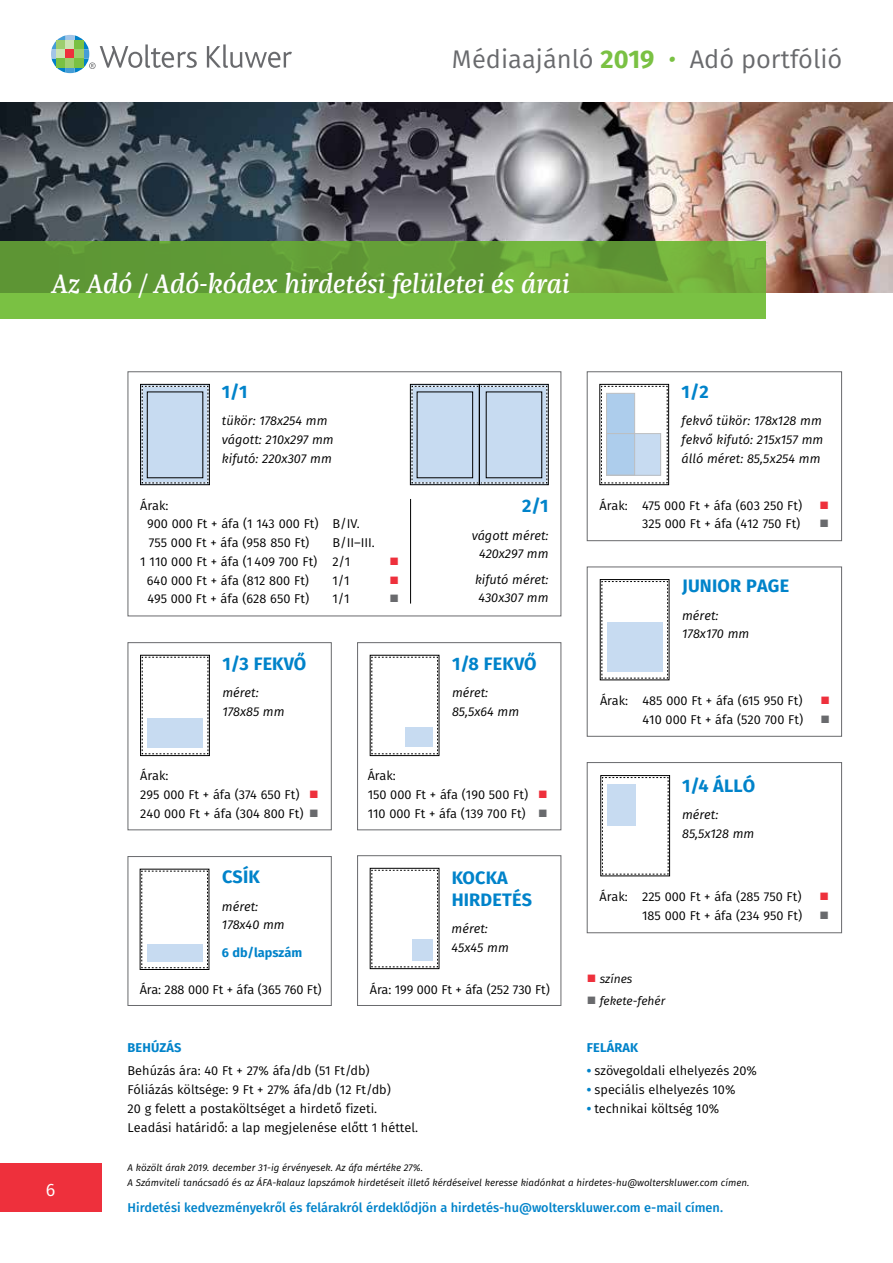
<style>
.page{position:relative;width:893px;height:1263px;background:#fff}
.page>*{position:absolute;margin:0;border:0;box-sizing:border-box;transform-origin:0 0}
.t1{font:italic 500 27px "Franziska Pro";color:#fff}
.t2{font:25.5px "Fira Sans";color:#696a6d}
.t3{font:700 18px/22.5px "Fira Sans";letter-spacing:.01em;color:#0083ca}
.t4{font:18px "Fira Sans";color:#fff}
.t5{font:12.75px/18.8px "Fira Sans";color:#000}
.t6{font:italic 12.75px/18.8px "Fira Sans";color:#000}
.t7{font:500 12.75px "Fira Sans";color:#0083ca}
.t8{font:700 12.75px "Fira Sans";letter-spacing:.01em;color:#0083ca}
.t9{font:12.75px "Wingdings";color:#ee303c}
.t10{font:12.75px "Wingdings";color:#696a6d}
.t11{font:italic 12px "Fira Sans";color:#000}
.t12{font:italic 9.75px/15px "Fira Sans";color:#000}
.s1{font-weight:700;color:#7ac143}
.s2{font-style:italic;color:#7ac143}
.s3{color:#ee303c}
.s4{color:#696a6d}
.s5{font-weight:800;color:#0083ca}
</style>
<div class="page">
<svg style="left:207px;top:44px;width:85px;height:24px"></svg>
<svg style="left:51px;top:35px;width:146px;height:38px"></svg>
<div style="left:0;top:1163px;width:102px;height:49px;background:#ee303c"></div>
<img style="left:0;top:102px;width:893px;height:191px">
<svg style="left:0;top:241px;width:765px;height:78px;background:#6caa3b"></svg>
<div style="left:357px;top:642px;width:204px;height:188px;border:1px solid #696a6d"></div>
<div style="left:370px;top:655px;width:69px;height:101px;border:1px solid #000"></div>
<svg style="left:371px;top:657px;width:67px;height:97px"></svg>
<div style="left:405px;top:727px;width:28px;height:20px;background:#c7dbf1"></div>
<div style="left:128px;top:642px;width:204px;height:188px;border:1px solid #696a6d"></div>
<svg style="left:142px;top:657px;width:66px;height:97px"></svg>
<div style="left:140px;top:655px;width:70px;height:101px;border:1px solid #000"></div>
<div style="left:147px;top:718px;width:56px;height:29px;background:#c7dbf1"></div>
<div style="left:587px;top:567px;width:255px;height:170px;border:1px solid #696a6d"></div>
<div style="left:600px;top:579px;width:69px;height:101px;border:1px solid #000"></div>
<svg style="left:601px;top:581px;width:67px;height:98px"></svg>
<div style="left:607px;top:622px;width:56px;height:50px;background:#c7dbf1"></div>
<div style="left:587px;top:762px;width:255px;height:171px;border:1px solid #696a6d"></div>
<div style="left:600px;top:775px;width:70px;height:101px;border:1px solid #000"></div>
<svg style="left:602px;top:777px;width:67px;height:98px"></svg>
<div style="left:607px;top:785px;width:28px;height:41px;background:#c7dbf1"></div>
<div style="left:357px;top:855px;width:204px;height:151px;border:1px solid #696a6d"></div>
<div style="left:370px;top:868px;width:69px;height:101px;border:1px solid #000"></div>
<svg style="left:371px;top:870px;width:67px;height:97px"></svg>
<div style="left:412px;top:940px;width:21px;height:21px;background:#c7dbf1"></div>
<div style="left:128px;top:856px;width:204px;height:150px;border:1px solid #696a6d"></div>
<div style="left:140px;top:869px;width:69px;height:101px;border:1px solid #000"></div>
<svg style="left:141px;top:871px;width:67px;height:97px"></svg>
<div style="left:147px;top:944px;width:56px;height:18px;background:#c7dbf1"></div>
<div style="left:128px;top:371px;width:433px;height:245px;border:1px solid #696a6d"></div>
<div style="left:140px;top:384px;width:70px;height:101px;border:1px solid #000"></div>
<svg style="left:142px;top:386px;width:67px;height:98px;background:#c0d3e7"></svg>
<div style="left:147px;top:392px;width:56px;height:86px;border:1px solid #000"></div>
<div style="left:410px;top:384px;width:69px;height:101px;border:1px solid #000"></div>
<div style="left:479px;top:384px;width:70px;height:101px;border:1px solid #000"></div>
<svg style="left:412px;top:386px;width:136px;height:98px;background:#bacce0"></svg>
<hr style="left:410px;top:499px;width:1px;height:104px;background:#000">
<div style="left:587px;top:371px;width:255px;height:170px;border:1px solid #696a6d"></div>
<div style="left:600px;top:384px;width:69px;height:101px;border:1px solid #000"></div>
<svg style="left:601px;top:386px;width:67px;height:98px"></svg>
<div style="left:607px;top:434px;width:54px;height:42px;background:#c7dbf1"></div>
<div style="left:606px;top:393px;width:29px;height:82px;background:#adcdec;border:1px solid #bcbec0"></div>
<div style="left:606px;top:433px;width:55px;height:42px;border:1px solid #bcbec0"></div>
<h2 class="t2" style="left:452px;top:40px;width:392px">Médiaajánló <span class="s1">2019</span> <span class="s2">•</span> Adó portfólió</h2>
<h1 class="t1" style="left:51px;top:267px;width:520px">Az Adó / Adó-kódex hirdetési felületei és árai</h1>
<h3 class="t3" style="left:222px;top:379px;width:27px">1/1</h3>
<p class="t6" style="left:222px;top:411px;width:113px">tükör: 178x254 mm vágott: 210x297 mm kifutó: 220x307 mm</p>
<p class="t5" style="left:147px;top:495px;width:214px;text-indent:-7px">Árak:<br>900 000 Ft + áfa (1 143 000 Ft) B/IV.<br>755 000 Ft + áfa (958 850 Ft)</p>
<p class="t5" style="left:140px;top:533px;width:236px;text-indent:192px">B/II–III.<br>1 110 000 Ft + áfa (1 409 700 Ft) 2/1</p>
<p class="t9" style="left:389px;top:554px;width:11px">■</p>
<p class="t5" style="left:147px;top:570px;width:164px">640 000 Ft + áfa (812 800 Ft)</p>
<p class="t5" style="left:332px;top:570px;width:19px">1/1</p>
<p class="t9" style="left:389px;top:573px;width:11px">■</p>
<p class="t5" style="left:147px;top:589px;width:163px">495 000 Ft + áfa (628 650 Ft)</p>
<p class="t5" style="left:332px;top:589px;width:19px">1/1</p>
<p class="t10" style="left:389px;top:592px;width:11px">■</p>
<h3 class="t3" style="left:522px;top:494px;width:28px">2/1</h3>
<p class="t6" style="left:472px;top:525px;width:78px;text-align:center">vágott méret:<br>420x297 mm</p>
<p class="t6" style="left:475px;top:569px;width:75px">kifutó méret:<br>430x307 mm</p>
<h3 class="t3" style="left:682px;top:379px;width:29px">1/2</h3>
<p class="t6" style="left:682px;top:411px;width:143px">fekvő tükör: 178x128 mm fekvő kifutó: 215x157 mm álló méret: 85,5x254 mm</p>
<p class="t5" style="left:600px;top:495px;width:204px">Árak: 475 000 Ft + áfa (603 250 Ft)</p>
<p class="t9" style="left:820px;top:498px;width:11px">■</p>
<p class="t5" style="left:642px;top:514px;width:160px">325 000 Ft + áfa (412 750 Ft)</p>
<p class="t10" style="left:820px;top:517px;width:11px">■</p>
<h3 class="t3" style="left:682px;top:573px;width:108px">JUNIOR PAGE</h3>
<p class="t6" style="left:682px;top:605px;width:69px">méret:<br>178x170 mm</p>
<h3 class="t3" style="left:222px;top:651px;width:85px">1/3 FEKVŐ</h3>
<p class="t6" style="left:222px;top:683px;width:64px">méret:<br>178x85 mm</p>
<p class="t5" style="left:600px;top:691px;width:204px">Árak: 485 000 Ft + áfa (615 950 Ft)</p>
<p class="t9" style="left:820px;top:693px;width:11px">■</p>
<p class="t5" style="left:642px;top:709px;width:162px">410 000 Ft + áfa (520 700 Ft)</p>
<p class="t10" style="left:820px;top:712px;width:11px">■</p>
<h3 class="t3" style="left:452px;top:651px;width:86px">1/8 FEKVŐ</h3>
<p class="t6" style="left:452px;top:683px;width:69px">méret:<br>85,5x64 mm</p>
<h3 class="t4" style="left:46px;top:1176px;width:11px">6</h3>
<p class="t5" style="left:140px;top:766px;width:180px">Árak:<br>295 000 Ft + áfa (374 650 Ft) <span class="s3">■<br></span>240 000 Ft + áfa (304 800 Ft) <span class="s4">■</span></p>
<h3 class="t3" style="left:222px;top:864px;width:39px">CSÍK</h3>
<p class="t6" style="left:222px;top:896px;width:64px">méret:<br>178x40 mm</p>
<p class="t8" style="left:222px;top:941px;width:82px">6 db/lapszám</p>
<p class="t5" style="left:140px;top:980px;width:183px">Ára: 288 000 Ft + áfa (365 760 Ft)</p>
<p class="t5" style="left:368px;top:766px;width:182px">Árak:<br>150 000 Ft + áfa (190 500 Ft) <span class="s3">■<br></span>110 000 Ft + áfa (139 700 Ft) <span class="s4">■</span></p>
<h3 class="t3" style="left:452px;top:865px;width:82px">KOCKA<br>HIRDETÉS</h3>
<p class="t6" style="left:452px;top:919px;width:59px">méret:<br>45x45 mm</p>
<p class="t5" style="left:370px;top:980px;width:181px">Ára: 199 000 Ft + áfa (252 730 Ft)</p>
<p class="t8" style="left:128px;top:1037px;width:55px">BEHÚZÁS</p>
<p class="t5" style="left:128px;top:1061px;width:292px">Behúzás ára: 40 Ft + 27% áfa/db (51 Ft/db)<br>Fóliázás költsége: 9 Ft + 27% áfa/db (12 Ft/db)<br>20 g felett a postaköltséget a hirdető fizeti.<br>Leadási határidő: a lap megjelenése előtt 1 héttel.</p>
<h3 class="t3" style="left:682px;top:773px;width:75px">1/4 ÁLLÓ</h3>
<p class="t6" style="left:682px;top:805px;width:74px">méret:<br>85,5x128 mm</p>
<p class="t5" style="left:600px;top:887px;width:203px">Árak: 225 000 Ft + áfa (285 750 Ft)</p>
<p class="t9" style="left:820px;top:890px;width:11px">■</p>
<p class="t5" style="left:642px;top:906px;width:162px">185 000 Ft + áfa (234 950 Ft)</p>
<p class="t10" style="left:820px;top:908px;width:11px">■</p>
<p class="t11" style="left:587px;top:970px;width:47px"><span class="s3">■</span> színes</p>
<p class="t11" style="left:587px;top:992px;width:80px"><span class="s4">■</span> fekete-fehér</p>
<p class="t8" style="left:587px;top:1037px;width:53px">FELÁRAK</p>
<p class="t5" style="left:587px;top:1061px;width:172px"><span class="s5">•</span> szövegoldali elhelyezés 20%</p>
<p class="t5" style="left:587px;top:1080px;width:150px"><span class="s5">•</span> speciális elhelyezés 10%</p>
<p class="t5" style="left:587px;top:1099px;width:134px"><span class="s5">•</span> technikai költség 10%</p>
<p class="t12" style="left:128px;top:1159px;width:623px">A közölt árak 2019. december 31-ig érvényesek. Az áfa mértéke 27%.<br>A Számviteli tanácsadó és az ÁFA-kalauz lapszámok hirdetéseit illető kérdéseivel keresse kiadónkat a hirdetes-hu@wolterskluwer.com címen.</p>
<p class="t7" style="left:128px;top:1197px;width:597px">Hirdetési kedvezményekről és felárakról érdeklődjön a hirdetés-hu@wolterskluwer.com e-mail címen.</p>
</div>
